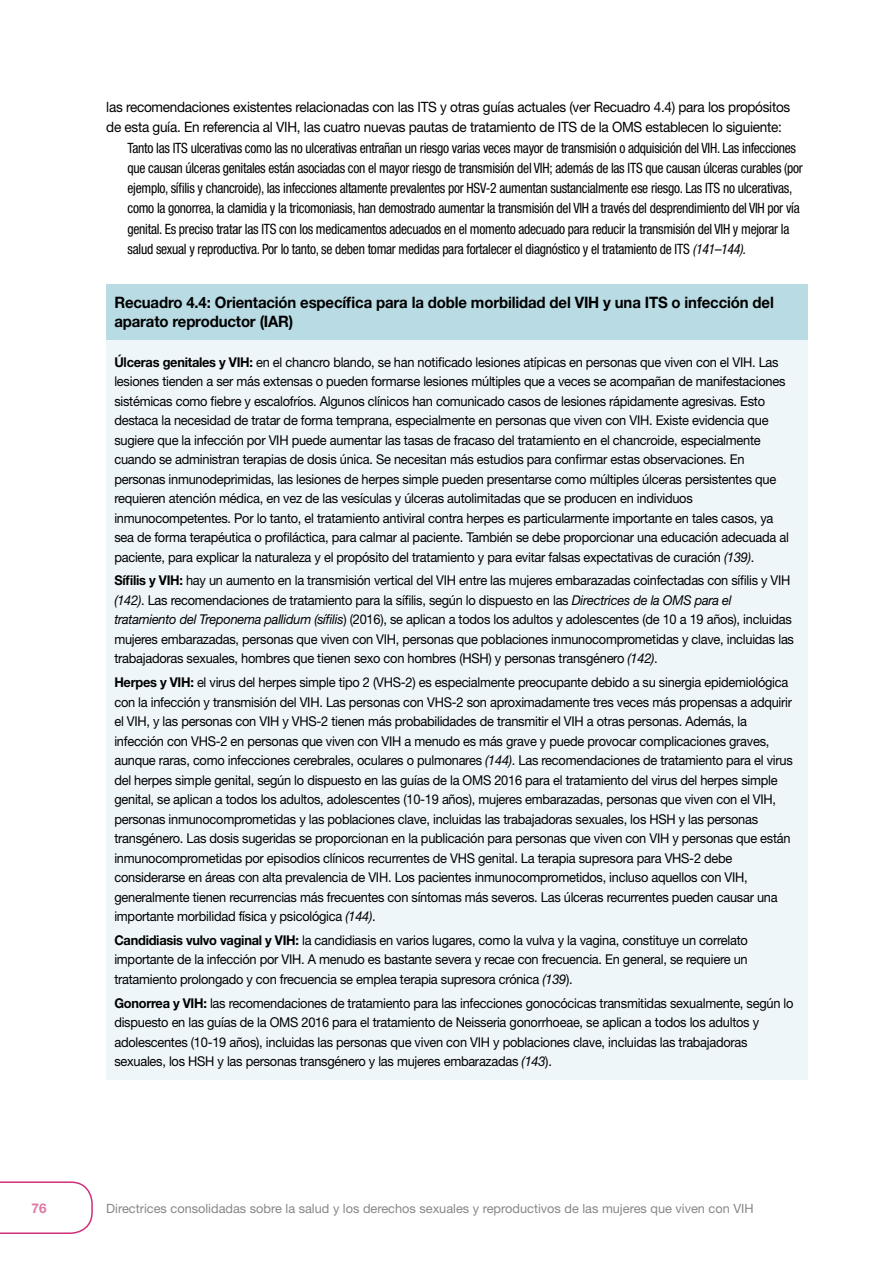
<style>
.page{position:relative;width:893px;height:1263px;background:#fff}
.page>*{position:absolute;margin:0;border:0;box-sizing:border-box;transform-origin:0 0}
.box_title{font:700 15.75px/18.9px "Helvetica Neue LT Std";letter-spacing:-.01em;color:#000;scale:.95 1}
.body{font:condensed 14.25px/20.2px "Helvetica Neue LT Std";letter-spacing:-.02em;color:#000;scale:.95 1}
.body-2{font:14.25px/20.2px "Helvetica Neue LT Std";letter-spacing:-.02em;color:#000;scale:.95 1}
.box_text{font:13.5px/19.5px "Helvetica Neue LT Std";letter-spacing:-.02em;color:#000;scale:.95 1}
.t1{font:700 13.5px "Helvetica Neue LT Std";color:#dd79a4}
.t2{font:12.75px "Helvetica Neue LT Std";color:#878787}
.s1{font-style:italic}
.s2{font-weight:700}
</style>
<div class="page">
<svg style="left:0;top:1181px;width:93px;height:53px"></svg>
<div style="left:106px;top:284px;width:701px;height:56px;background:#b9dbe3"></div>
<div style="left:106px;top:340px;width:701px;height:739px;background:#eff6f9"></div>
<p class="body-2" style="left:106px;top:97px;width:721px">las recomendaciones existentes relacionadas con las ITS y otras guías actuales (ver Recuadro 4.4) para los propósitos de esta guía. En referencia al VIH, las cuatro nuevas pautas de tratamiento de ITS de la OMS establecen lo siguiente:</p>
<p class="body" style="left:128px;top:137px;width:712px">Tanto las ITS ulcerativas como las no ulcerativas entrañan un riesgo varias veces mayor de transmisión o adquisición del VIH. Las infecciones que causan úlceras genitales están asociadas con el mayor riesgo de transmisión del VIH; además de las ITS que causan úlceras curables (por ejemplo, sífilis y chancroide), las infecciones altamente prevalentes por HSV-2 aumentan sustancialmente ese riesgo. Las ITS no ulcerativas, como la gonorrea, la clamidia y la tricomoniasis, han demostrado aumentar la transmisión del VIH a través del desprendimiento del VIH por vía genital. Es preciso tratar las ITS con los medicamentos adecuados en el momento adecuado para reducir la transmisión del VIH y mejorar la salud sexual y reproductiva. Por lo tanto, se deben tomar medidas para fortalecer el diagnóstico y el tratamiento de ITS <span class="s1">(141–144).</span></p>
<p class="box_title" style="left:114px;top:293px;width:696px">Recuadro 4.4: Orientación específica para la doble morbilidad del VIH y una ITS o infección del aparato reproductor (IAR)</p>
<p class="box_text" style="left:114px;top:352px;width:712px"><span class="s2">Úlceras genitales y VIH:</span> en el chancro blando, se han notificado lesiones atípicas en personas que viven con el VIH. Las lesiones tienden a ser más extensas o pueden formarse lesiones múltiples que a veces se acompañan de manifestaciones sistémicas como fiebre y escalofríos. Algunos clínicos han comunicado casos de lesiones rápidamente agresivas. Esto destaca la necesidad de tratar de forma temprana, especialmente en personas que viven con VIH. Existe evidencia que sugiere que la infección por VIH puede aumentar las tasas de fracaso del tratamiento en el chancroide, especialmente cuando se administran terapias de dosis única. Se necesitan más estudios para confirmar estas observaciones. En personas inmunodeprimidas, las lesiones de herpes simple pueden presentarse como múltiples úlceras persistentes que requieren atención médica, en vez de las vesículas y úlceras autolimitadas que se producen en individuos inmunocompetentes. Por lo tanto, el tratamiento antiviral contra herpes es particularmente importante en tales casos, ya sea de forma terapéutica o profiláctica, para calmar al paciente. También se debe proporcionar una educación adecuada al paciente, para explicar la naturaleza y el propósito del tratamiento y para evitar falsas expectativas de curación <span class="s1">(139)</span>.</p>
<p class="box_text" style="left:114px;top:571px;width:717px"><span class="s2">Sífilis y VIH:</span> hay un aumento en la transmisión vertical del VIH entre las mujeres embarazadas coinfectadas con sífilis y VIH <span class="s1">(142)</span>. Las recomendaciones de tratamiento para la sífilis, según lo dispuesto en las <span class="s1">Directrices de la OMS para el tratamiento del Treponema pallidum (sífilis</span>) (2016), se aplican a todos los adultos y adolescentes (de 10 a 19 años), incluidas mujeres embarazadas, personas que viven con VIH, personas que poblaciones inmunocomprometidas y clave, incluidas las trabajadoras sexuales, hombres que tienen sexo con hombres (HSH) y personas transgénero <span class="s1">(142)</span>.</p>
<p class="box_text" style="left:114px;top:672px;width:716px"><span class="s2">Herpes y VIH:</span> el virus del herpes simple tipo 2 (VHS-2) es especialmente preocupante debido a su sinergia epidemiológica con la infección y transmisión del VIH. Las personas con VHS-2 son aproximadamente tres veces más propensas a adquirir el VIH, y las personas con VIH y VHS-2 tienen más probabilidades de transmitir el VIH a otras personas. Además, la infección con VHS-2 en personas que viven con VIH a menudo es más grave y puede provocar complicaciones graves, aunque raras, como infecciones cerebrales, oculares o pulmonares <span class="s1">(144)</span>. Las recomendaciones de tratamiento para el virus del herpes simple genital, según lo dispuesto en las guías de la OMS 2016 para el tratamiento del virus del herpes simple genital, se aplican a todos los adultos, adolescentes (10-19 años), mujeres embarazadas, personas que viven con el VIH, personas inmunocomprometidas y las poblaciones clave, incluidas las trabajadoras sexuales, los HSH y las personas transgénero. Las dosis sugeridas se proporcionan en la publicación para personas que viven con VIH y personas que están inmunocomprometidas por episodios clínicos recurrentes de VHS genital. La terapia supresora para VHS-2 debe considerarse en áreas con alta prevalencia de VIH. Los pacientes inmunocomprometidos, incluso aquellos con VIH, generalmente tienen recurrencias más frecuentes con síntomas más severos. Las úlceras recurrentes pueden causar una importante morbilidad física y psicológica <span class="s1">(144)</span>.</p>
<p class="box_text" style="left:114px;top:930px;width:668px;text-align:justify"><span class="s2">Candidiasis vulvo vaginal y VIH:</span> la candidiasis en varios lugares, como la vulva y la vagina, constituye un correlato importante de la infección por VIH. A menudo es bastante severa y recae con frecuencia. En general, se requiere un tratamiento prolongado y con frecuencia se emplea terapia supresora crónica <span class="s1">(139</span>).</p>
<p class="box_text" style="left:114px;top:993px;width:716px"><span class="s2">Gonorrea y VIH:</span> las recomendaciones de tratamiento para las infecciones gonocócicas transmitidas sexualmente, según lo dispuesto en las guías de la OMS 2016 para el tratamiento de Neisseria gonorrhoeae, se aplican a todos los adultos y adolescentes (10-19 años), incluidas las personas que viven con VIH y poblaciones clave, incluidas las trabajadoras sexuales, los HSH y las personas transgénero y las mujeres embarazadas <span class="s1">(143</span>).</p>
<p class="t1" style="left:31px;top:1199px;width:17px">76</p>
<p class="t2" style="left:106px;top:1201px;width:649px">Directrices consolidadas sobre la salud y los derechos sexuales y reproductivos de las mujeres que viven con VIH</p>
</div>
